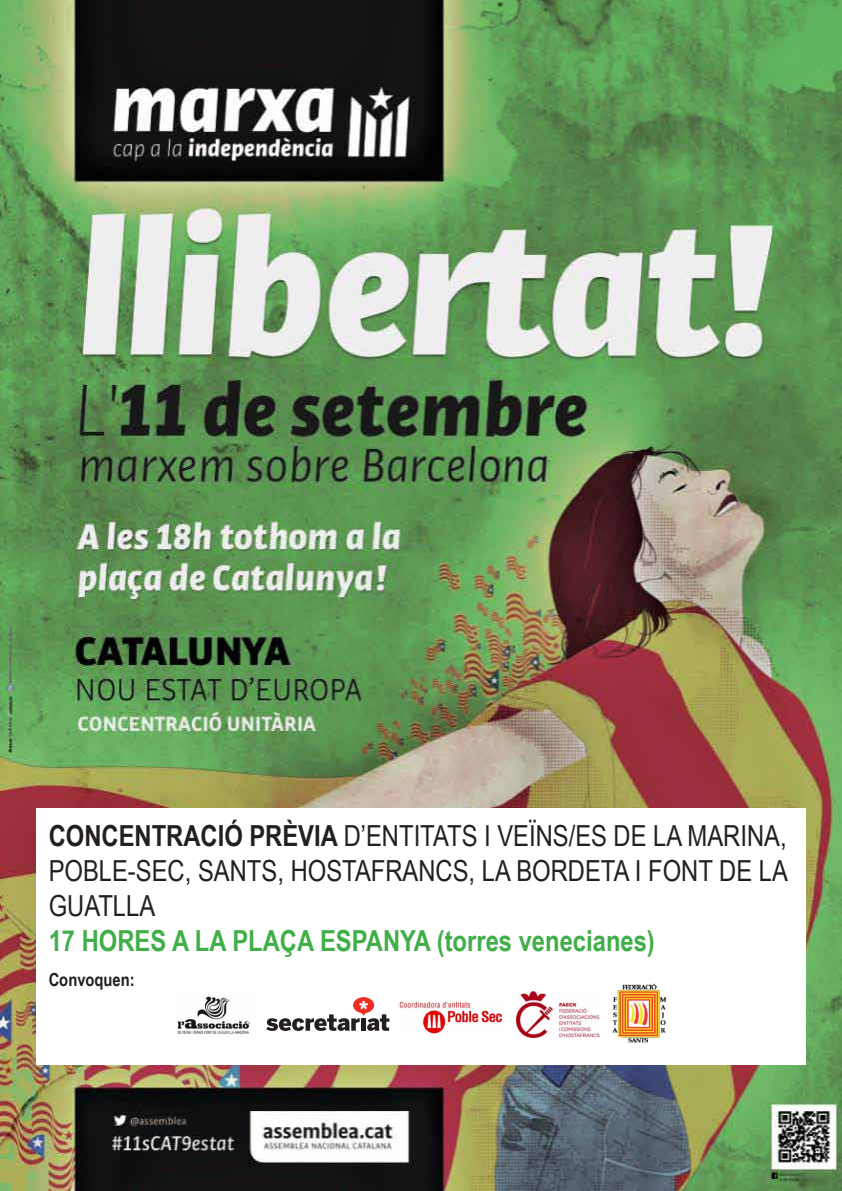
<style>
.page{position:relative;width:842px;height:1191px;background:#fff}
.page>*{position:absolute;margin:0;border:0;box-sizing:border-box;transform-origin:0 0}
.t1{font:29px/34.8px "Arial Narrow";color:#231f20;text-align:justify}
.t2{font:700 29px "Arial Narrow";color:#40ae49}
.t3{font:700 18px "Arial Narrow";color:#231f20}
.s1{font-weight:700}
</style>
<div class="page">
<img style="left:0;top:0;width:842px;height:1191px">
<div style="left:36px;top:808px;width:770px;height:256px;background:#fff"></div>
<img style="left:177px;top:996px;width:73px;height:39px">
<img style="left:398px;top:1001px;width:104px;height:32px">
<svg style="left:266px;top:997px;width:123px;height:34px"></svg>
<img style="left:517px;top:991px;width:82px;height:46px">
<img style="left:612px;top:983px;width:54px;height:60px">
<p class="t1" style="left:49px;top:817px;width:741px"><span class="s1">CONCENTRACIÓ PRÈVIA</span> D’ENTITATS I VEÏNS/ES DE LA MARINA, POBLE-SEC, SANTS, HOSTAFRANCS, LA BORDETA I FONT DE LA GUATLLA</p>
<p class="t2" style="left:49px;top:918px;width:608px">17 HORES A LA PLAÇA ESPANYA (torres venecianes)</p>
<p class="t3" style="left:49px;top:965px;width:88px">Convoquen:</p>
</div>
